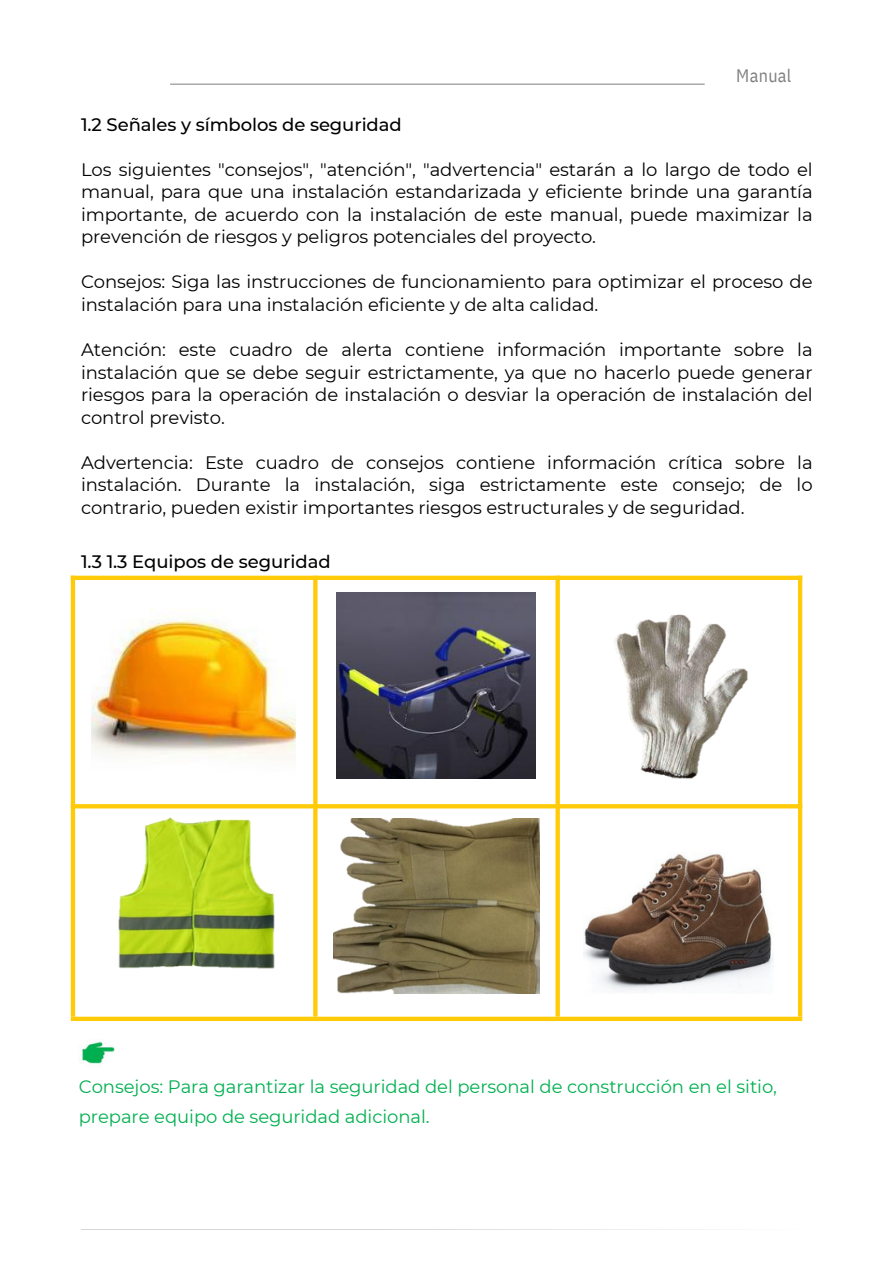
<style>
.page{position:relative;width:894px;height:1264px;background:#fff}
.page>*{position:absolute;margin:0;border:0;box-sizing:border-box;transform-origin:0 0}
.t1{font:18px/22.5px "Montserrat";letter-spacing:-.005em;color:#000;text-align:justify}
.t2{font:18px/30.3px "Montserrat";letter-spacing:-.005em;color:#00b050}
.t3{font:500 18px "Montserrat";letter-spacing:-.005em;color:#000}
.t4{font:18px "IBM Plex Sans Cond";letter-spacing:.02em;color:#7f7f7f}
</style>
<div class="page">
<hr style="left:170px;top:84px;width:534px;height:1px;background:#7f7f7f">
<img style="left:92px;top:610px;width:203px;height:147px">
<img style="left:336px;top:592px;width:199px;height:186px">
<img style="left:614px;top:614px;width:134px;height:165px">
<img style="left:118px;top:817px;width:157px;height:152px">
<img style="left:333px;top:818px;width:206px;height:175px">
<img style="left:583px;top:854px;width:190px;height:138px">
<div style="left:71px;top:575px;width:731px;height:5px;background:#ffca08"></div>
<svg style="left:75px;top:804px;width:722px;height:4px;background:#ffcb10"></svg>
<div style="left:71px;top:1016px;width:731px;height:5px;background:#ffca08"></div>
<hr style="left:71px;top:575px;width:4px;height:441px;background:#ffca08">
<svg style="left:313px;top:575px;width:4px;height:441px;background:#ffcc14"></svg>
<svg style="left:555px;top:575px;width:4px;height:441px;background:#ffd029"></svg>
<div style="left:797px;top:575px;width:5px;height:441px;background:#ffca08"></div>
<img style="left:82px;top:1041px;width:33px;height:23px">
<h1 class="t4" style="left:736px;top:64px;width:57px">Manual</h1>
<p class="t3" style="left:81px;top:113px;width:322px">1.2 Señales y símbolos de seguridad</p>
<p class="t1" style="left:81px;top:158px;width:732px">Los siguientes "consejos", "atención", "advertencia" estarán a lo largo de todo el manual, para que una instalación estandarizada y eficiente brinde una garantía importante, de acuerdo con la instalación de este manual, puede maximizar la prevención de riesgos y peligros potenciales del proyecto.</p>
<p class="t1" style="left:81px;top:271px;width:732px">Consejos: Siga las instrucciones de funcionamiento para optimizar el proceso de instalación para una instalación eficiente y de alta calidad.</p>
<p class="t1" style="left:81px;top:338px;width:732px">Atención: este cuadro de alerta contiene información importante sobre la instalación que se debe seguir estrictamente, ya que no hacerlo puede generar riesgos para la operación de instalación o desviar la operación de instalación del control previsto.</p>
<p class="t1" style="left:81px;top:451px;width:732px">Advertencia: Este cuadro de consejos contiene información crítica sobre la instalación. Durante la instalación, siga estrictamente este consejo; de lo contrario, pueden existir importantes riesgos estructurales y de seguridad.</p>
<p class="t3" style="left:81px;top:551px;width:251px">1.3 1.3 Equipos de seguridad</p>
<p class="t2" style="left:79px;top:1070px;width:699px">Consejos: Para garantizar la seguridad del personal de construcción en el sitio, prepare equipo de seguridad adicional.</p>
</div>
